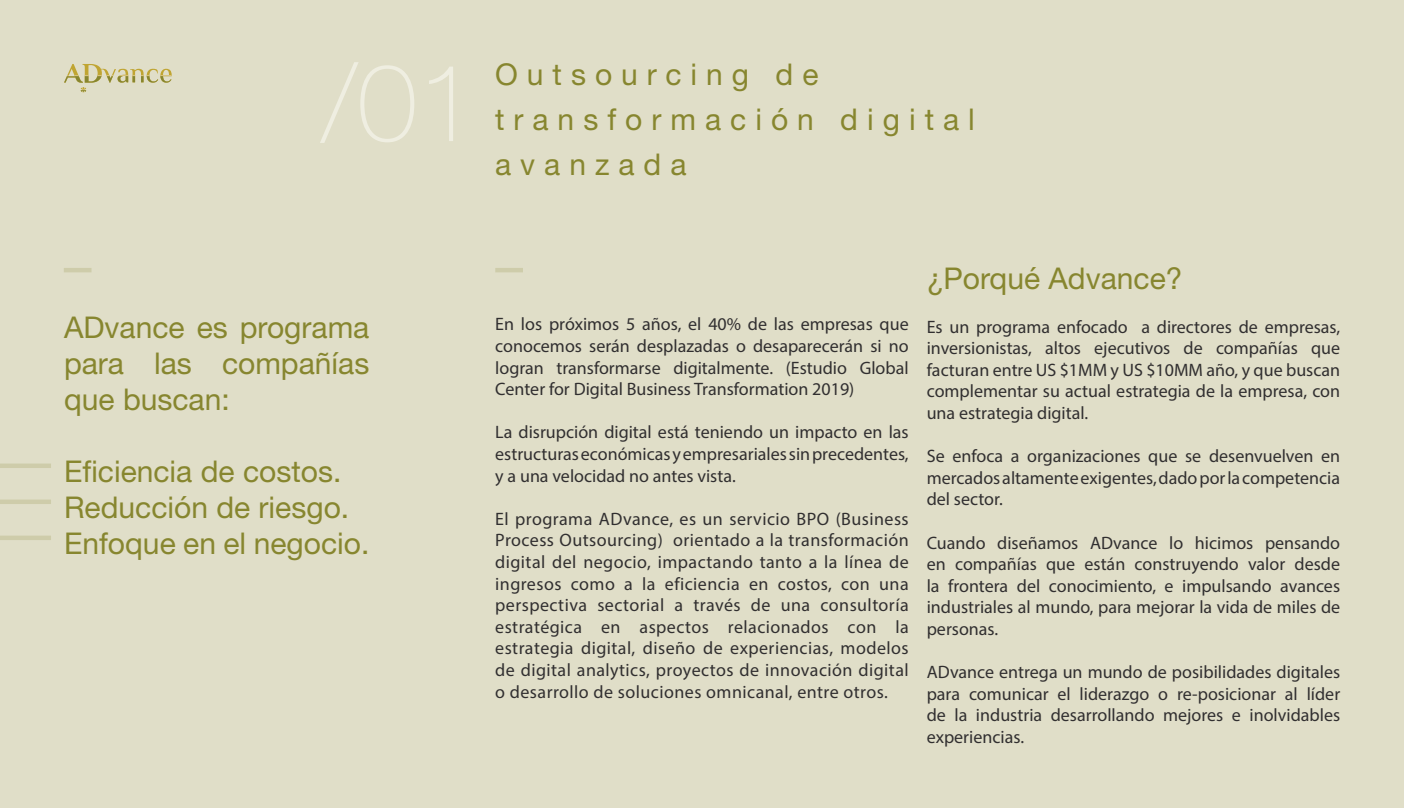
<style>
.page{position:relative;width:1404px;height:808px;background:#fff}
.page>*{position:absolute;margin:0;border:0;box-sizing:border-box;transform-origin:0 0}
.t1{font:100 108px "Helvetica Neue LT Std";color:#efeee1}
.t2{font:30px/36px "Helvetica Neue LT Std";color:#87862f;text-align:justify}
.t3{font:30px/45px "Helvetica Neue LT Std";letter-spacing:.3em;color:#87862f}
.t4{font:18px/21.6px "Myriad Pro";color:#312f30;text-align:justify}
</style>
<div class="page">
<div style="left:0;top:0;width:1403px;height:808px;background:#e0dec8"></div>
<svg style="left:67px;top:64px;width:105px;height:28px"></svg>
<svg style="left:67px;top:75px;width:16px;height:1px"></svg>
<svg style="left:64px;top:76px;width:19px;height:7px"></svg>
<hr style="left:495px;top:268px;width:28px;height:4px;background:#ceccaa">
<hr style="left:64px;top:268px;width:27px;height:4px;background:#ceccaa">
<div style="left:0;top:499px;width:51px;height:5px;background:#ceccaa"></div>
<hr style="left:0;top:536px;width:51px;height:4px;background:#ceccaa">
<div style="left:0;top:463px;width:51px;height:5px;background:#ceccaa"></div>
<p class="t1" style="left:321px;top:41px;width:158px">/01</p>
<p class="t2" style="left:64px;top:309px;width:307px">ADvance es programa para las compañías que buscan:</p>
<p class="t2" style="left:64px;top:453px;width:279px">Eficiencia de costos.</p>
<p class="t2" style="left:64px;top:489px;width:287px">Reducción de riesgo.</p>
<p class="t2" style="left:64px;top:525px;width:307px">Enfoque en el negocio.</p>
<p class="t3" style="left:495px;top:52px;width:481px">Outsourcing de transformación digital avanzada</p>
<p class="t4" style="left:495px;top:313px;width:415px">En los próximos 5 años, el 40% de las empresas que conocemos serán desplazadas o desaparecerán si no logran transformarse digitalmente. (Estudio Global Center for Digital Business Transformation 2019)</p>
<p class="t4" style="left:495px;top:421px;width:415px">La disrupción digital está teniendo un impacto en las estructuras económicas y empresariales sin precedentes, y a una velocidad no antes vista.</p>
<p class="t4" style="left:495px;top:508px;width:415px">El programa ADvance, es un servicio BPO (Business Process Outsourcing) orientado a la transformación digital del negocio, impactando tanto a la línea de ingresos como a la eficiencia en costos, con una perspectiva sectorial a través de una consultoría estratégica en aspectos relacionados con la estrategia digital, diseño de experiencias, modelos de digital analytics, proyectos de innovación digital o desarrollo de soluciones omnicanal, entre otros.</p>
<p class="t2" style="left:926px;top:260px;width:257px">¿Porqué Advance?</p>
<p class="t4" style="left:926px;top:315px;width:415px">Es un programa enfocado a directores de empresas, inversionistas, altos ejecutivos de compañías que facturan entre US $1MM y US $10MM año, y que buscan complementar su actual estrategia de la empresa, con una estrategia digital.</p>
<p class="t4" style="left:926px;top:445px;width:415px">Se enfoca a organizaciones que se desenvuelven en mercados altamente exigentes, dado por la competencia del sector.</p>
<p class="t4" style="left:926px;top:531px;width:415px">Cuando diseñamos ADvance lo hicimos pensando en compañías que están construyendo valor desde la frontera del conocimiento, e impulsando avances industriales al mundo, para mejorar la vida de miles de personas.</p>
<p class="t4" style="left:926px;top:661px;width:415px">ADvance entrega un mundo de posibilidades digitales para comunicar el liderazgo o re-posicionar al líder de la industria desarrollando mejores e inolvidables experiencias.</p>
</div>
